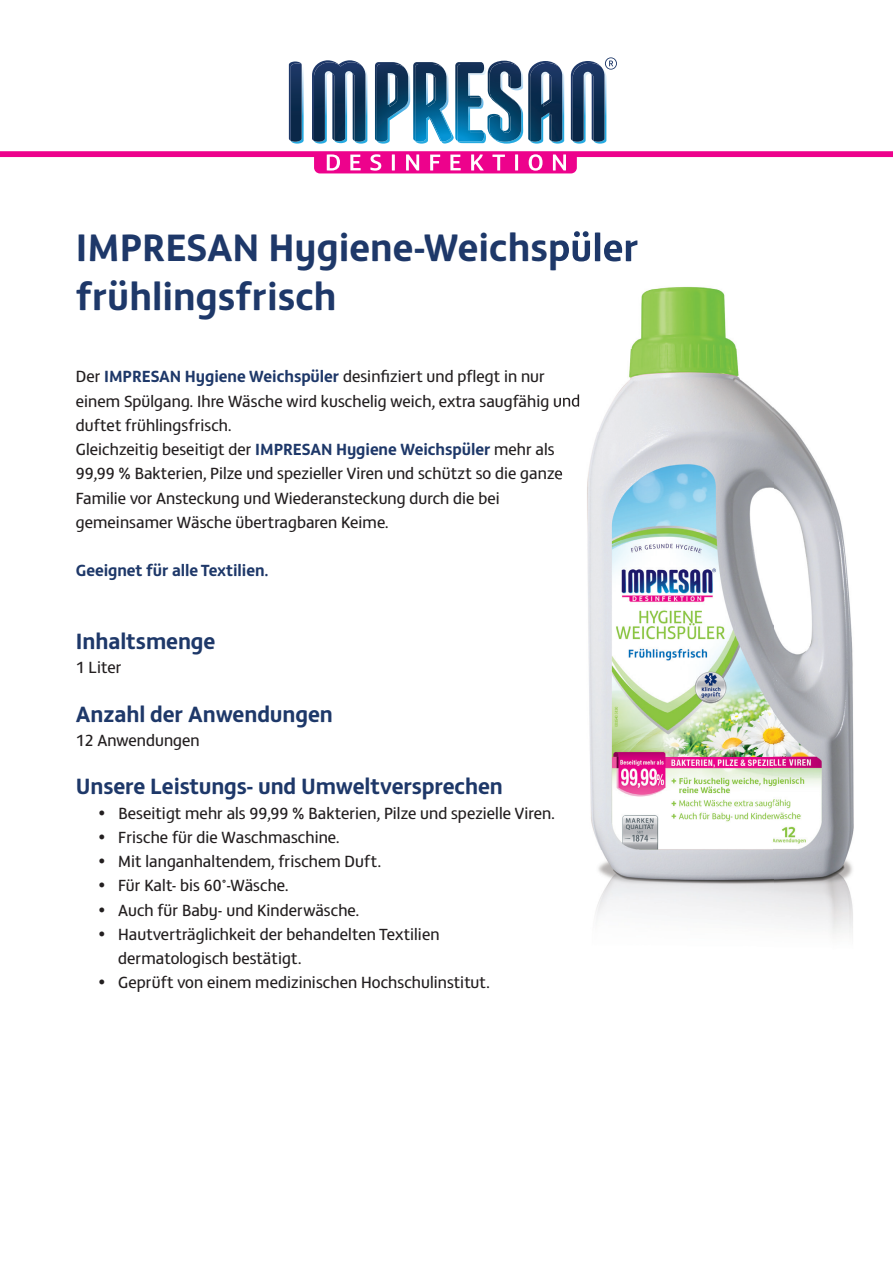
<style>
.page{position:relative;width:893px;height:1263px;background:#fff}
.page>*{position:absolute;margin:0;border:0;box-sizing:border-box;transform-origin:0 0}
.t1{font:700 39px/48.4px "FS Matthew";color:#1e3869}
.t2{font:700 22.5px "FS Matthew";letter-spacing:-.005em;color:#1e3869}
.t3{font:16.5px/24.3px "FS Matthew";letter-spacing:.005em;color:#231f20}
.t4{font:700 16.5px "FS Matthew";letter-spacing:-.005em;color:#1e3869}
.s1{font-weight:700;color:#1e3869}
</style>
<div class="page">
<svg style="left:0;top:151px;width:893px;height:22px"></svg>
<svg style="left:292px;top:57px;width:325px;height:87px"></svg>
<img style="left:289px;top:60px;width:312px;height:81px">
<img style="left:291px;top:62px;width:313px;height:80px">
<img style="left:587px;top:286px;width:267px;height:649px">
<img style="left:558px;top:394px;width:22px;height:13px">
<img style="left:558px;top:470px;width:5px;height:10px">
<img style="left:558px;top:231px;width:80px;height:31px">
<h1 class="t1" style="left:76px;top:220px;width:564px">IMPRESAN Hygiene-Weichspüler frühlingsfrisch</h1>
<p class="t3" style="left:76px;top:363px;width:506px">Der <span class="s1">IMPRESAN Hygiene Weichspüler</span> desinfiziert und pflegt in nur einem Spülgang. Ihre Wäsche wird kuschelig weich, extra saugfähig und duftet frühlingsfrisch.<br>Gleichzeitig beseitigt der <span class="s1">IMPRESAN Hygiene Weichspüler</span> mehr als 99,99 % Bakterien, Pilze und spezieller Viren und schützt so die ganze Familie vor Ansteckung und Wiederansteckung durch die bei gemeinsamer Wäsche übertragbaren Keime.</p>
<p class="t4" style="left:76px;top:557px;width:194px">Geeignet für alle Textilien.</p>
<h2 class="t2" style="left:76px;top:623px;width:141px">Inhaltsmenge</h2>
<p class="t3" style="left:76px;top:654px;width:47px">1 Liter</p>
<h2 class="t2" style="left:76px;top:696px;width:259px">Anzahl der Anwendungen</h2>
<p class="t3" style="left:76px;top:727px;width:125px">12 Anwendungen</p>
<h2 class="t2" style="left:76px;top:768px;width:429px">Unsere Leistungs- und Umweltversprechen</h2>
<p class="t3" style="left:98px;top:800px;width:458px">• Beseitigt mehr als 99,99 % Bakterien, Pilze und spezielle Viren.</p>
<p class="t3" style="left:98px;top:824px;width:243px">• Frische für die Waschmaschine.</p>
<p class="t3" style="left:98px;top:848px;width:284px">• Mit langanhaltendem, frischem Duft.</p>
<p class="t3" style="left:98px;top:872px;width:192px">• Für Kalt- bis 60°-Wäsche.</p>
<p class="t3" style="left:98px;top:896px;width:262px">• Auch für Baby- und Kinderwäsche.</p>
<p class="t3" style="left:118px;top:921px;width:323px;text-indent:-20px">• Hautverträglichkeit der behandelten Textilien dermatologisch bestätigt.</p>
<p class="t3" style="left:98px;top:969px;width:393px">• Geprüft von einem medizinischen Hochschulinstitut.</p>
</div>
